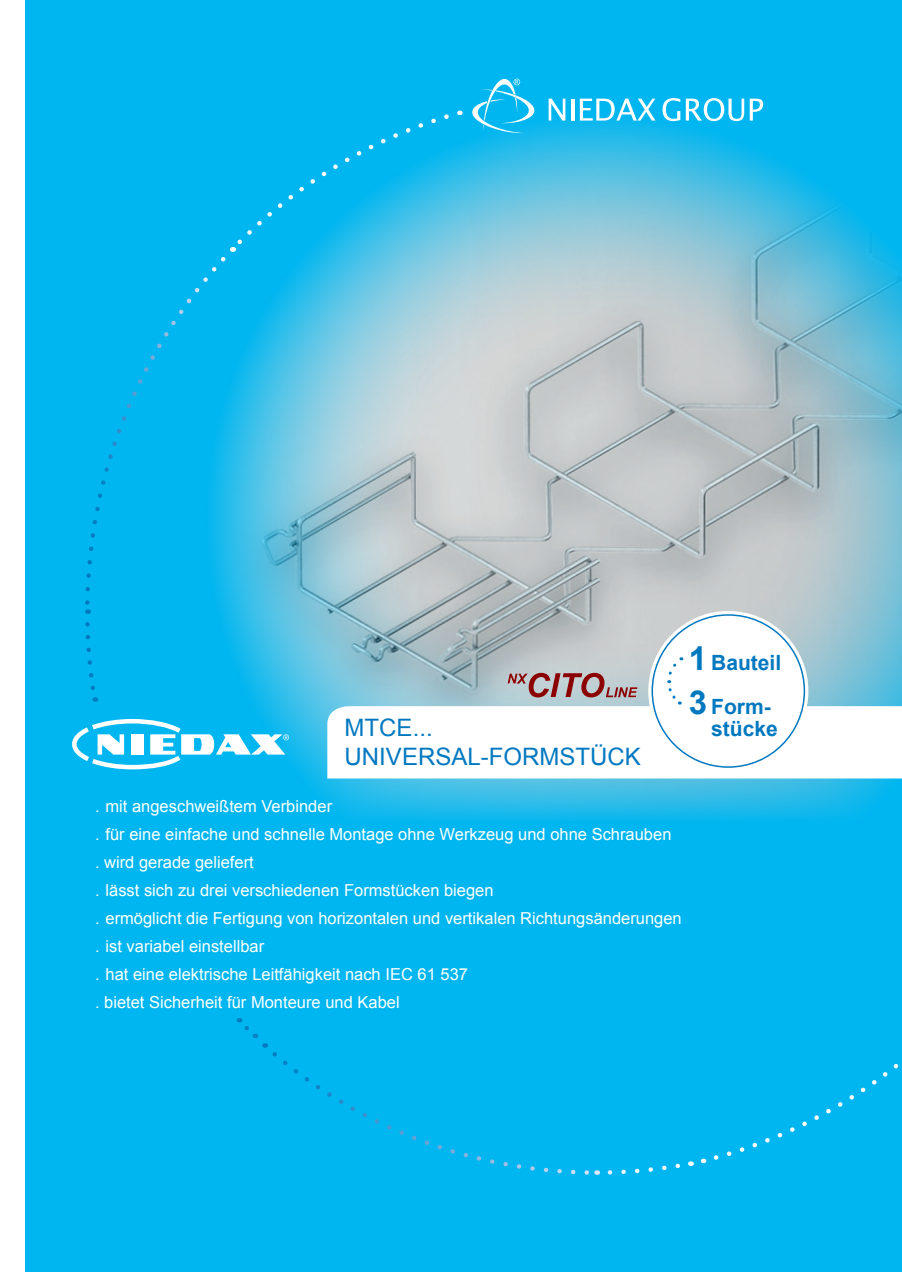
<style>
.page{position:relative;width:902px;height:1272px;background:#fff}
.page>*{position:absolute;margin:0;border:0;box-sizing:border-box;transform-origin:0 0}
.t1{font:24px "Arial";color:#0078c0}
.t2{font:700 21px "Arial";color:#0078c0}
.t3{font:16.5px "Arial";color:#fff}
.s1{font-size:33px}
</style>
<div class="page">
<div style="left:26px;top:0;width:875px;height:1271px;background:#00b6f0"></div>
<img style="left:223px;top:115px;width:678px;height:704px">
<svg style="left:548px;top:99px;width:17px;height:22px"></svg>
<hr style="left:571px;top:99px;width:3px;height:22px;background:#fff">
<svg style="left:579px;top:99px;width:76px;height:22px"></svg>
<svg style="left:662px;top:98px;width:101px;height:23px"></svg>
<svg style="left:472px;top:79px;width:66px;height:54px"></svg>
<svg style="left:85px;top:253px;width:144px;height:356px"></svg>
<svg style="left:230px;top:114px;width:222px;height:138px"></svg>
<svg style="left:85px;top:609px;width:14px;height:92px"></svg>
<svg style="left:72px;top:719px;width:217px;height:50px"></svg>
<svg style="left:264px;top:1043px;width:333px;height:132px"></svg>
<svg style="left:607px;top:1161px;width:84px;height:14px"></svg>
<svg style="left:713px;top:971px;width:189px;height:191px"></svg>
<svg style="left:648px;top:611px;width:160px;height:160px"></svg>
<div style="left:652px;top:615px;width:152px;height:152px;background:#fff;border-radius:50%"></div>
<svg style="left:327px;top:657px;width:574px;height:121px"></svg>
<svg style="left:239px;top:1018px;width:18px;height:20px"></svg>
<p class="t1" style="left:344px;top:712px;width:90px">MTCE...</p>
<p class="t1" style="left:344px;top:741px;width:298px">UNIVERSAL-FORMSTÜCK</p>
<p class="t2" style="left:688px;top:648px;width:94px"><span class="s1">1</span> Bauteil</p>
<p class="t2" style="left:688px;top:692px;width:83px"><span class="s1">3</span> Form-</p>
<p class="t2" style="left:711px;top:715px;width:68px">stücke</p>
<p class="t3" style="left:95px;top:795px;width:238px">. mit angeschweißtem Verbinder</p>
<p class="t3" style="left:95px;top:823px;width:578px">. für eine einfache und schnelle Montage ohne Werkzeug und ohne Schrauben</p>
<p class="t3" style="left:95px;top:851px;width:160px">. wird gerade geliefert</p>
<p class="t3" style="left:95px;top:879px;width:400px">. lässt sich zu drei verschiedenen Formstücken biegen</p>
<p class="t3" style="left:95px;top:907px;width:588px">. ermöglicht die Fertigung von horizontalen und vertikalen Richtungsänderungen</p>
<p class="t3" style="left:95px;top:935px;width:171px">. ist variabel einstellbar</p>
<p class="t3" style="left:95px;top:963px;width:374px">. hat eine elektrische Leitfähigkeit nach IEC 61 537</p>
<p class="t3" style="left:95px;top:991px;width:306px">. bietet Sicherheit für Monteure und Kabel</p>
</div>
